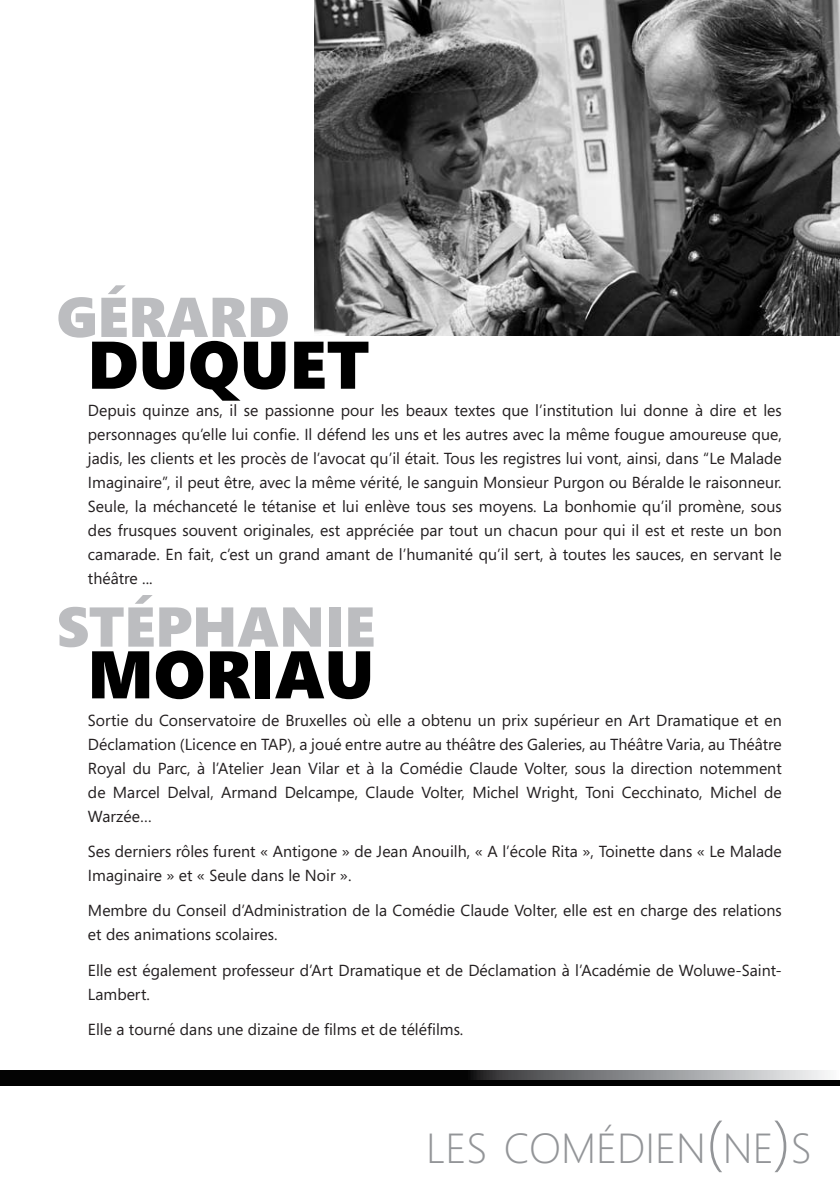
<style>
.page{position:relative;width:840px;height:1191px;background:#fff}
.page>*{position:absolute;margin:0;border:0;box-sizing:border-box;transform-origin:0 0}
.t1{font:900 67.2px "Segoe";color:#000}
.t2{font:900 56px "Segoe";color:#bcbdc0}
.t3{font:300 42px "Segoe";color:#939598}
.t4{font:16px/24px "Segoe";color:#231f20}
.s1{font-size:60px}
</style>
<div class="page">
<svg style="left:0;top:1071px;width:828px;height:9px;background:#404142"></svg>
<div style="left:0;top:1080px;width:839px;height:6px;background:#000"></div>
<img style="left:314px;top:0;width:525px;height:336px">
<h2 class="t2" style="left:57px;top:277px;width:234px">GÉRARD</h2>
<h1 class="t1" style="left:87px;top:317px;width:283px">DUQUET</h1>
<p class="t4" style="left:88px;top:398px;width:695px;text-align:justify">Depuis quinze ans, il se passionne pour les beaux textes que l’institution lui donne à dire et les personnages qu’elle lui confie. Il défend les uns et les autres avec la même fougue amoureuse que, jadis, les clients et les procès de l’avocat qu’il était. Tous les registres lui vont, ainsi, dans “Le Malade Imaginaire”, il peut être, avec la même vérité, le sanguin Monsieur Purgon ou Béralde le raisonneur.<br>Seule, la méchanceté le tétanise et lui enlève tous ses moyens. La bonhomie qu’il promène, sous des frusques souvent originales, est appréciée par tout un chacun pour qui il est et reste un bon camarade. En fait, c’est un grand amant de l’humanité qu’il sert, à toutes les sauces, en servant le théâtre ...</p>
<h2 class="t2" style="left:57px;top:587px;width:320px">STÉPHANIE</h2>
<h1 class="t1" style="left:87px;top:627px;width:288px">MORIAU</h1>
<p class="t4" style="left:88px;top:707px;width:695px;text-align:justify">Sortie du Conservatoire de Bruxelles où elle a obtenu un prix supérieur en Art Dramatique et en Déclamation (Licence en TAP), a joué entre autre au théâtre des Galeries, au Théâtre Varia, au Théâtre Royal du Parc, à l’Atelier Jean Vilar et à la Comédie Claude Volter, sous la direction notemment de Marcel Delval, Armand Delcampe, Claude Volter, Michel Wright, Toni Cecchinato, Michel de Warzée…</p>
<p class="t4" style="left:88px;top:839px;width:695px">Ses derniers rôles furent « Antigone » de Jean Anouilh, « A l’école Rita », Toinette dans « Le Malade<br>Imaginaire » et « Seule dans le Noir ».</p>
<p class="t4" style="left:88px;top:898px;width:695px">Membre du Conseil d’Administration de la Comédie Claude Volter, elle est en charge des relations et des animations scolaires.</p>
<p class="t4" style="left:88px;top:957px;width:695px">Elle est également professeur d’Art Dramatique et de Déclamation à l’Académie de Woluwe-Saint-<br>Lambert.</p>
<p class="t4" style="left:88px;top:1017px;width:377px">Elle a tourné dans une dizaine de films et de téléfilms.</p>
<h3 class="t3" style="left:426px;top:1119px;width:386px">LES COMÉDIEN<span class="s1">(</span>NE<span class="s1">)</span>S</h3>
</div>
